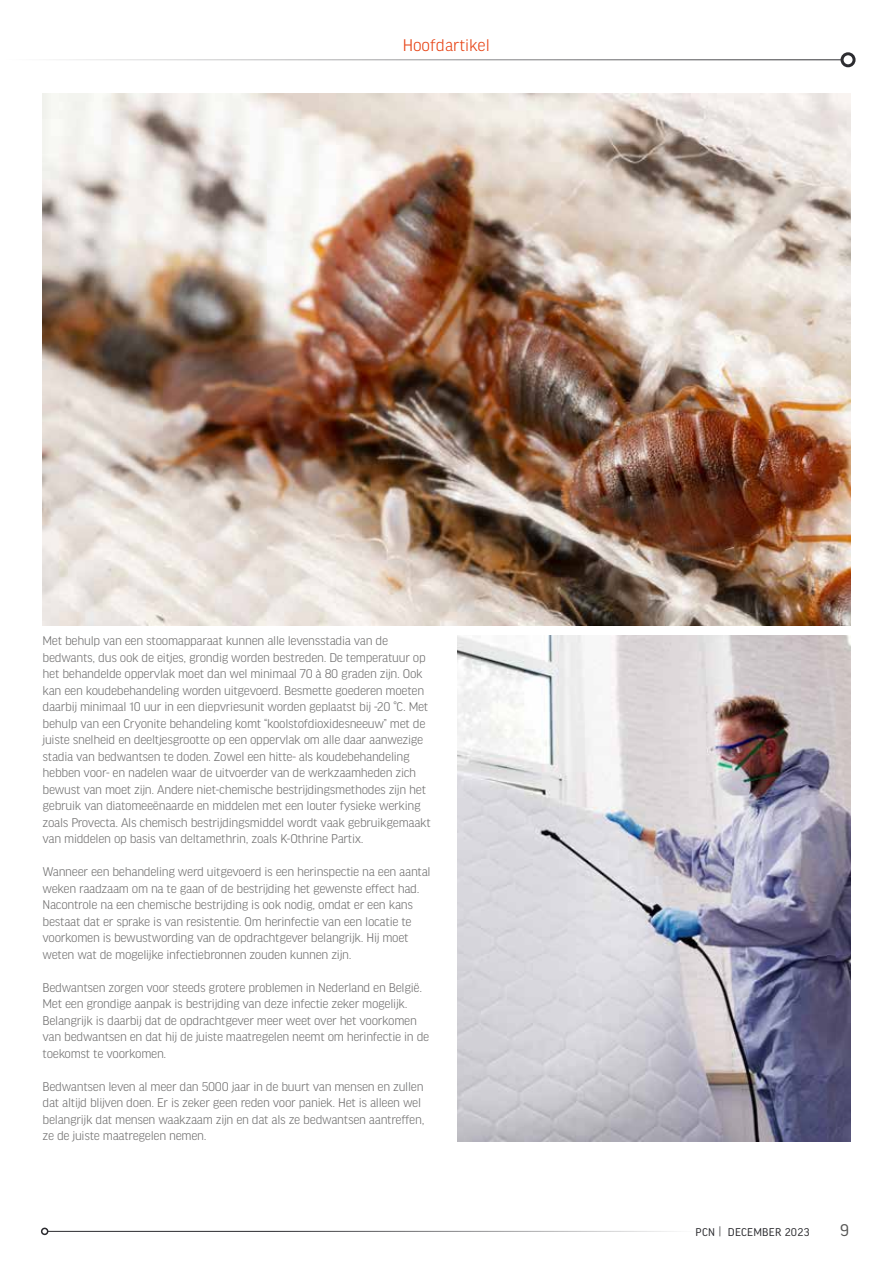
<style>
.page{position:relative;width:893px;height:1263px;background:#fff}
.page>*{position:absolute;margin:0;border:0;box-sizing:border-box;transform-origin:0 0}
.t1{font:300 18px "Good Headline Pro";color:#e74011}
.t2{font:18px "Good Headline Pro";color:#575756}
.t3{font:300 13.5px/16.5px "Good Headline Pro";letter-spacing:-.02em;color:#706f6f}
.t4{font:12px "Good Headline Pro";letter-spacing:.02em;color:#2a2a2e}
.s1{font-weight:300}
</style>
<div class="page">
<img style="left:457px;top:636px;width:393px;height:506px">
<img style="left:43px;top:94px;width:807px;height:531px">
<hr style="left:0;top:60px;width:842px;height:1px;background:#2a2a2e">
<div style="left:840px;top:52px;width:15px;height:15px;border:3px solid #2a2a2e;border-radius:50%"></div>
<hr style="left:48px;top:1231px;width:652px;height:1px;background:#2a2a2e">
<div style="left:41px;top:1227px;width:7px;height:8px;border:2px solid #2a2a2e;border-radius:50%"></div>
<h1 class="t1" style="left:403px;top:36px;width:89px">Hoofdartikel</h1>
<p class="t3" style="left:43px;top:633px;width:390px">Met behulp van een stoomapparaat kunnen alle levensstadia van de bedwants, dus ook de eitjes, grondig worden bestreden. De temperatuur op het behandelde oppervlak moet dan wel minimaal 70 à 80 graden zijn. Ook kan een koudebehandeling worden uitgevoerd. Besmette goederen moeten daarbij minimaal 10 uur in een diepvriesunit worden geplaatst bij -20 °C. Met behulp van een Cryonite behandeling komt “koolstofdioxidesneeuw” met de juiste snelheid en deeltjesgrootte op een oppervlak om alle daar aanwezige stadia van bedwantsen te doden. Zowel een hitte- als koudebehandeling hebben voor- en nadelen waar de uitvoerder van de werkzaamheden zich bewust van moet zijn. Andere niet-chemische bestrijdingsmethodes zijn het gebruik van diatomeeënaarde en middelen met een louter fysieke werking zoals Provecta. Als chemisch bestrijdingsmiddel wordt vaak gebruikgemaakt van middelen op basis van deltamethrin, zoals K-Othrine Partix.</p>
<p class="t3" style="left:43px;top:864px;width:390px">Wanneer een behandeling werd uitgevoerd is een herinspectie na een aantal weken raadzaam om na te gaan of de bestrijding het gewenste effect had.<br>Nacontrole na een chemische bestrijding is ook nodig, omdat er een kans bestaat dat er sprake is van resistentie. Om herinfectie van een locatie te voorkomen is bewustwording van de opdrachtgever belangrijk. Hij moet weten wat de mogelijke infectiebronnen zouden kunnen zijn.</p>
<p class="t3" style="left:43px;top:979px;width:388px">Bedwantsen zorgen voor steeds grotere problemen in Nederland en België.<br>Met een grondige aanpak is bestrijding van deze infectie zeker mogelijk.<br>Belangrijk is daarbij dat de opdrachtgever meer weet over het voorkomen van bedwantsen en dat hij de juiste maatregelen neemt om herinfectie in de toekomst te voorkomen.</p>
<p class="t3" style="left:43px;top:1078px;width:383px">Bedwantsen leven al meer dan 5000 jaar in de buurt van mensen en zullen dat altijd blijven doen. Er is zeker geen reden voor paniek. Het is alleen wel belangrijk dat mensen waakzaam zijn en dat als ze bedwantsen aantreffen, ze de juiste maatregelen nemen.</p>
<p class="t4" style="left:696px;top:1226px;width:115px">PCN <span class="s1">|</span> DECEMBER 2023</p>
<h1 class="t2" style="left:840px;top:1222px;width:10px">9</h1>
</div>
